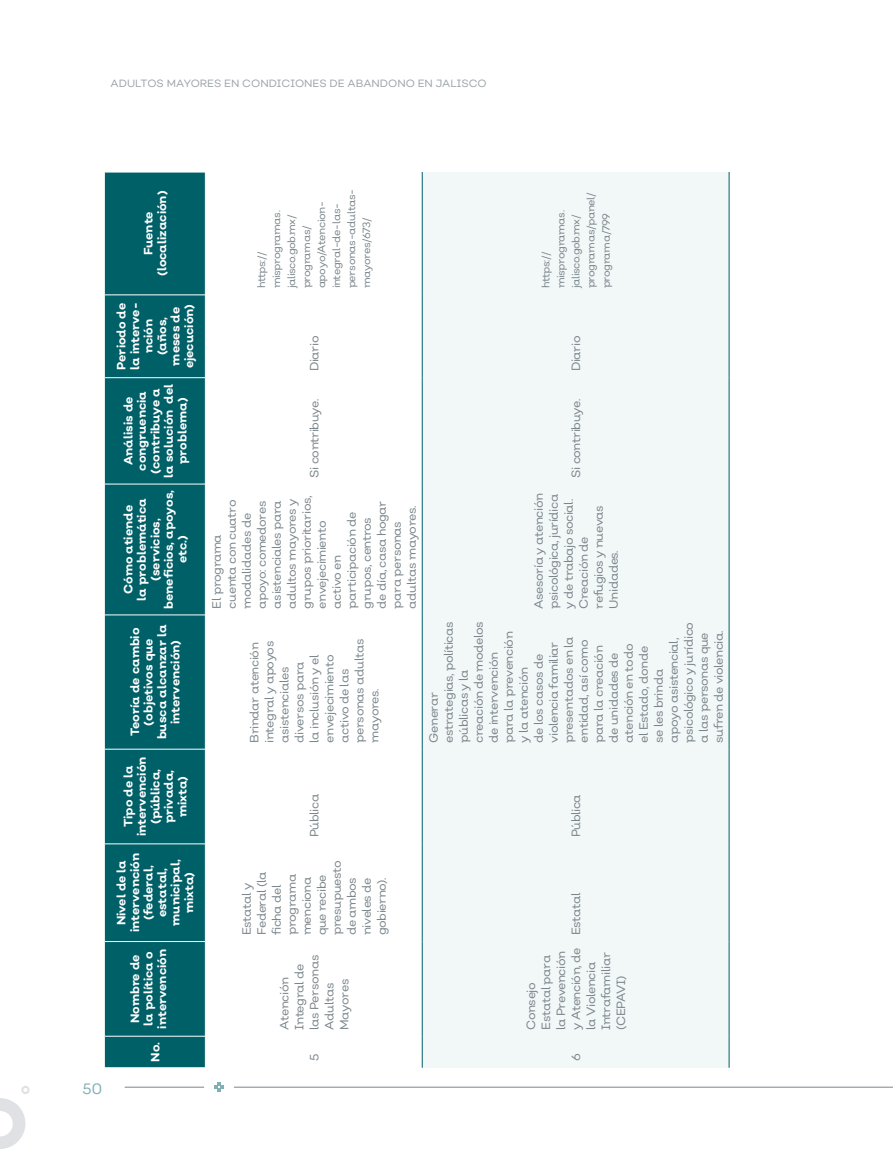
<style>
.page{position:relative;width:893px;height:1149px;background:#fff}
.page>*{position:absolute;margin:0;border:0;box-sizing:border-box;transform-origin:0 0}
.t1{font:15px "Nutmeg Headline";color:#80b0b4}
.t2{font:12px/15px "Nutmeg";letter-spacing:-.04em;color:#7b868c}
.t3{font:700 12px/13.5px "Nutmeg";color:#fff;text-align:center}
.t4{font:10.5px/15px "Nutmeg";letter-spacing:-.04em;color:#7b868c}
.t5{font:10.5px "Nutmeg";color:#9ca4a9}
</style>
<div class="page">
<hr style="left:234px;top:1086px;width:659px;height:1px;background:#7b868c">
<hr style="left:125px;top:1086px;width:79px;height:1px;background:#7b868c">
<svg style="left:0;top:1086px;width:30px;height:62px"></svg>
<svg style="left:214px;top:1082px;width:10px;height:9px"></svg>
<div style="left:105px;top:173px;width:100px;height:893px;background:#006068"></div>
<div style="left:423px;top:172px;width:306px;height:895px;background:#f2f7f7"></div>
<hr style="left:105px;top:1035px;width:100px;height:1px;background:#fff">
<hr style="left:105px;top:940px;width:100px;height:1px;background:#fff">
<hr style="left:105px;top:843px;width:100px;height:1px;background:#fff">
<hr style="left:105px;top:748px;width:100px;height:1px;background:#fff">
<hr style="left:105px;top:614px;width:100px;height:1px;background:#fff">
<hr style="left:105px;top:483px;width:100px;height:1px;background:#fff">
<hr style="left:105px;top:377px;width:100px;height:1px;background:#fff">
<hr style="left:105px;top:294px;width:100px;height:1px;background:#fff">
<hr style="left:422px;top:1035px;width:1px;height:32px;background:#006068">
<hr style="left:422px;top:941px;width:1px;height:94px;background:#006068">
<hr style="left:422px;top:843px;width:1px;height:98px;background:#006068">
<hr style="left:422px;top:749px;width:1px;height:94px;background:#006068">
<hr style="left:422px;top:614px;width:1px;height:135px;background:#006068">
<hr style="left:422px;top:484px;width:1px;height:130px;background:#006068">
<hr style="left:422px;top:377px;width:1px;height:107px;background:#006068">
<hr style="left:422px;top:295px;width:1px;height:82px;background:#006068">
<hr style="left:422px;top:172px;width:1px;height:123px;background:#006068">
<hr style="left:729px;top:1035px;width:1px;height:32px;background:#006068">
<hr style="left:729px;top:941px;width:1px;height:94px;background:#006068">
<hr style="left:729px;top:843px;width:1px;height:98px;background:#006068">
<hr style="left:729px;top:749px;width:1px;height:94px;background:#006068">
<hr style="left:729px;top:614px;width:1px;height:135px;background:#006068">
<hr style="left:729px;top:484px;width:1px;height:130px;background:#006068">
<hr style="left:729px;top:377px;width:1px;height:107px;background:#006068">
<hr style="left:729px;top:295px;width:1px;height:82px;background:#006068">
<hr style="left:729px;top:172px;width:1px;height:123px;background:#006068">
<p class="t5" style="left:111px;top:77px;width:378px">ADULTOS MAYORES EN CONDICIONES DE ABANDONO EN JALISCO</p>
<p class="t1" style="left:83px;top:1078px;width:21px">50</p>
<p class="t3" style="left:141px;top:276px;width:87px;rotate:-90deg">Fuente (localización)</p>
<p class="t3" style="left:114px;top:370px;width:69px;rotate:-90deg">Periodo de la interve&shy;nción (años, meses de ejecución)</p>
<p class="t3" style="left:121px;top:478px;width:96px;rotate:-90deg">Análisis de congruencia (contribuye a la solución del problema)</p>
<p class="t3" style="left:121px;top:608px;width:120px;rotate:-90deg">Cómo atiende<br>la problemática (servicios, beneficios, apoyos, etc.)</p>
<p class="t3" style="left:128px;top:739px;width:116px;rotate:-90deg">Teoría de cambio (objetivos que busca alcanzar la intervención)</p>
<p class="t3" style="left:121px;top:836px;width:81px;rotate:-90deg">Tipo de la intervención (pública, privada, mixta)</p>
<p class="t3" style="left:114px;top:932px;width:81px;rotate:-90deg">Nivel de la intervención (federal, estatal, municipal, mixta)</p>
<p class="t3" style="left:128px;top:1028px;width:81px;rotate:-90deg">Nombre de la política o intervención</p>
<p class="t3" style="left:148px;top:1061px;width:21px;rotate:-90deg">No.</p>
<p class="t4" style="left:254px;top:288px;width:101px;rotate:-90deg">https:// misprogramas. jalisco.gob.mx/ programas/ apoyo/Atencion&shy;integral-de-las&shy;personas-adultas&shy;mayores/673/</p>
<p class="t4" style="left:538px;top:288px;width:97px;rotate:-90deg">https:// misprogramas. jalisco.gob.mx/ programas/panel/ programa/799</p>
<p class="t2" style="left:306px;top:371px;width:37px;rotate:-90deg">Diario</p>
<p class="t2" style="left:568px;top:371px;width:37px;rotate:-90deg">Diario</p>
<p class="t2" style="left:306px;top:477px;width:80px;rotate:-90deg">Si contribuye.</p>
<p class="t2" style="left:209px;top:608px;width:114px;rotate:-90deg">El programa cuenta con cuatro modalidades de apoyo: comedores asistenciales para adultos mayores y grupos prioritarios, envejecimiento activo en participación de grupos, centros<br>de día, casa hogar para personas adultas mayores.</p>
<p class="t2" style="left:246px;top:742px;width:106px;rotate:-90deg">Brindar atención integral y apoyos asistenciales diversos para<br>la inclusión y el envejecimiento activo de las personas adultas mayores.</p>
<p class="t2" style="left:568px;top:477px;width:80px;rotate:-90deg">Si contribuye.</p>
<p class="t2" style="left:531px;top:608px;width:117px;rotate:-90deg">Asesoría y atención psicológica, jurídica y de trabajo social.<br>Creación de refugios y nuevas<br>Unidades.</p>
<p class="t2" style="left:426px;top:742px;width:123px;rotate:-90deg">Generar estrategias, políticas públicas y la creación de modelos de intervención para la prevención y la atención<br>de los casos de violencia familiar presentados en la entidad, así como para la creación<br>de unidades de atención en todo<br>el Estado, donde<br>se les brinda<br>apoyo asistencial, psicológico y jurídico a las personas que sufren de violencia.</p>
<p class="t2" style="left:306px;top:837px;width:45px;rotate:-90deg">Pública</p>
<p class="t2" style="left:239px;top:934px;width:76px;rotate:-90deg">Estatal y<br>Federal (la ficha del programa menciona que recibe presupuesto de ambos niveles de gobierno).</p>
<p class="t2" style="left:276px;top:1029px;width:76px;rotate:-90deg">Atención<br>Integral de las Personas<br>Adultas<br>Mayores</p>
<p class="t2" style="left:306px;top:1060px;width:9px;rotate:-90deg">5</p>
<p class="t2" style="left:568px;top:837px;width:45px;rotate:-90deg">Pública</p>
<p class="t2" style="left:568px;top:934px;width:44px;rotate:-90deg">Estatal</p>
<p class="t2" style="left:523px;top:1029px;width:83px;rotate:-90deg">Consejo<br>Estatal para la Prevención y Atención, de la Violencia<br>Intrafamiliar (CEPAVI)</p>
<p class="t2" style="left:568px;top:1060px;width:9px;rotate:-90deg">6</p>
</div>
